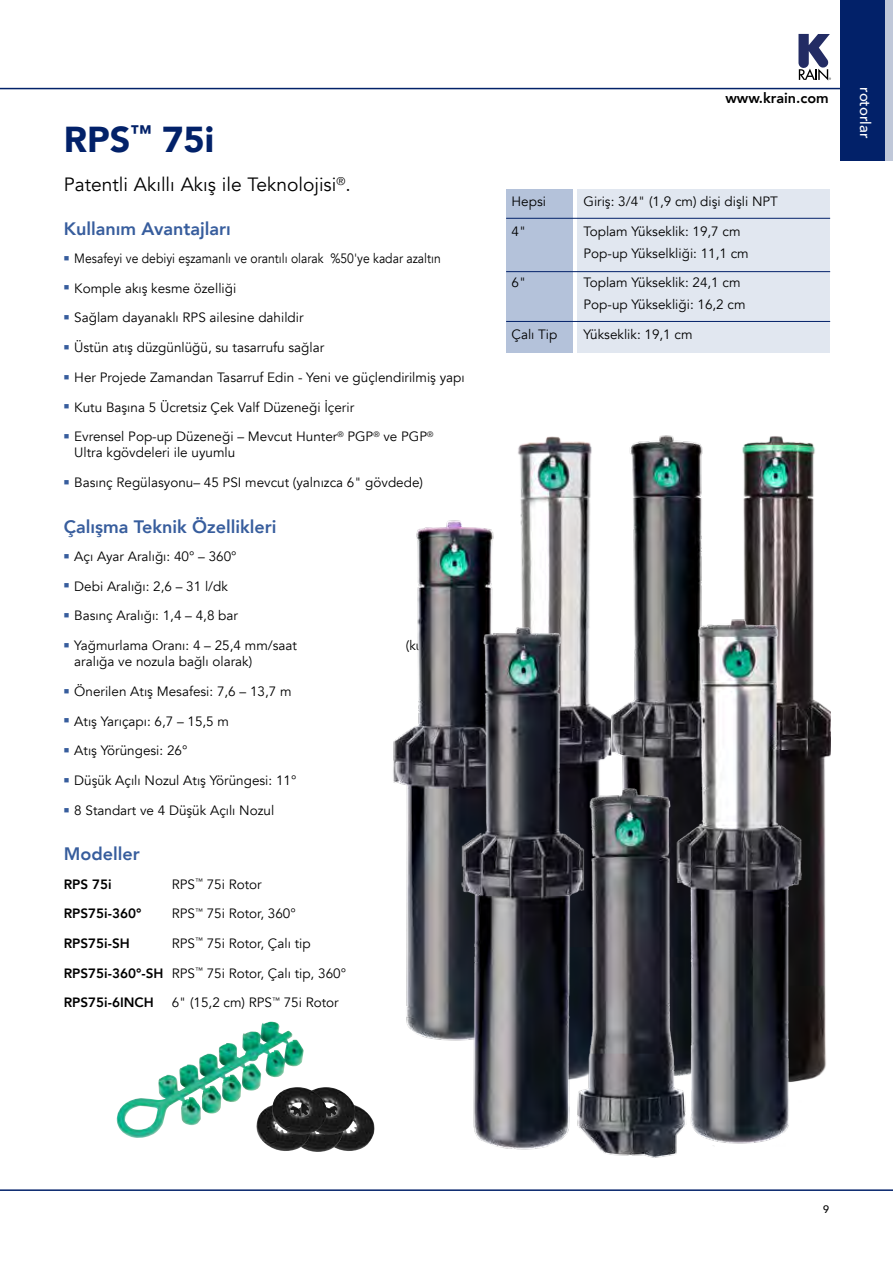
<style>
.page{position:relative;width:893px;height:1263px;background:#fff}
.page>*{position:absolute;margin:0;border:0;box-sizing:border-box;transform-origin:0 0}
.t1{font:900 36px "Avenir";color:#022169}
.t2{font:19.2px "Avenir";color:#000}
.t3{font:800 18px "Avenir";color:#375d9d}
.t4{font:500 15px "Avenir";color:#fff}
.t5{font:800 14.4px "Avenir";color:#000}
.t6{font:13.5px/16.2px "Avenir";color:#000}
.t7{font:13.5px "Avenir";color:#000;scale:.9 1}
.t8{font:800 13.5px "Avenir";color:#000}
.t9{font:500 10.8px "Avenir";color:#000}
.s1{font-weight:800}
</style>
<div class="page">
<hr style="left:0;top:1189px;width:893px;height:2px;background:#022169">
<svg style="left:798px;top:34px;width:33px;height:47px"></svg>
<hr style="left:0;top:88px;width:868px;height:1px;background:#022169">
<img style="left:633px;top:435px;width:70px;height:344px">
<div style="left:506px;top:190px;width:67px;height:163px;background:#b4c2da"></div>
<img style="left:518px;top:436px;width:115px;height:343px">
<div style="left:577px;top:190px;width:253px;height:163px;background:#e1e7f0"></div>
<hr style="left:506px;top:218px;width:324px;height:1px;background:#022169">
<hr style="left:506px;top:271px;width:324px;height:1px;background:#022169">
<hr style="left:506px;top:321px;width:324px;height:1px;background:#022169">
<img style="left:742px;top:436px;width:89px;height:644px">
<img style="left:345px;top:1106px;width:30px;height:45px">
<img style="left:312px;top:1136px;width:33px;height:16px">
<img style="left:261px;top:1136px;width:51px;height:16px">
<img style="left:328px;top:1087px;width:29px;height:49px">
<img style="left:270px;top:1087px;width:58px;height:49px">
<img style="left:116px;top:1022px;width:154px;height:117px">
<img style="left:393px;top:514px;width:129px;height:527px">
<img style="left:668px;top:615px;width:136px;height:531px">
<img style="left:456px;top:621px;width:135px;height:529px">
<img style="left:573px;top:779px;width:120px;height:379px">
<div style="left:840px;top:0;width:45px;height:161px;background:#022169"></div>
<div style="left:885px;top:0;width:8px;height:161px;background:#c0c8d9"></div>
<h1 class="t1" style="left:64px;top:108px;width:152px">RPS<sup>™</sup> 75i</h1>
<h2 class="t2" style="left:64px;top:173px;width:288px">Patentli Akıllı Akış ile Teknolojisi<sup>®</sup>.</h2>
<h3 class="t3" style="left:64px;top:214px;width:169px">Kullanım Avantajları</h3>
<p class="t7" style="left:64px;top:250px;width:420px"><sup>■</sup> Mesafeyi ve debiyi eşzamanlı ve orantılı olarak %50'ye kadar azaltın</p>
<p class="t6" style="left:64px;top:280px;width:174px"><sup>■</sup> Komple akış kesme özelliği</p>
<p class="t6" style="left:64px;top:310px;width:241px"><sup>■</sup> Sağlam dayanaklı RPS ailesine dahildir</p>
<p class="t6" style="left:64px;top:340px;width:262px"><sup>■</sup> Üstün atış düzgünlüğü, su tasarrufu sağlar</p>
<p class="t6" style="left:64px;top:369px;width:402px"><sup>■</sup> Her Projede Zamandan Tasarruf Edin - Yeni ve güçlendirilmiş yapı</p>
<p class="t6" style="left:64px;top:399px;width:292px"><sup>■</sup> Kutu Başına 5 Ücretsiz Çek Valf Düzeneği İçerir</p>
<p class="t6" style="left:74px;top:429px;width:361px;text-indent:-10px"><sup>■</sup> Evrensel Pop-up Düzeneği – Mevcut Hunter<sup>®</sup> PGP<sup>®</sup> ve PGP<sup>®<br></sup>Ultra kgövdeleri ile uyumlu</p>
<p class="t6" style="left:64px;top:475px;width:361px"><sup>■</sup> Basınç Regülasyonu– 45 PSI mevcut (yalnızca 6" gövdede)</p>
<h3 class="t3" style="left:64px;top:512px;width:214px">Çalışma Teknik Özellikleri</h3>
<p class="t6" style="left:64px;top:548px;width:174px"><sup>■</sup> Açı Ayar Aralığı: 40° – 360°</p>
<p class="t6" style="left:64px;top:578px;width:166px"><sup>■</sup> Debi Aralığı: 2,6 – 31 l/dk</p>
<p class="t6" style="left:64px;top:608px;width:176px"><sup>■</sup> Basınç Aralığı: 1,4 – 4,8 bar</p>
<p class="t6" style="left:74px;top:637px;width:224px;text-indent:-10px"><sup>■</sup> Yağmurlama Oranı: 4 – 25,4 mm/saat aralığa ve nozula bağlı olarak)</p>
<p class="t6" style="left:64px;top:683px;width:229px"><sup>■</sup> Önerilen Atış Mesafesi: 7,6 – 13,7 m</p>
<p class="t6" style="left:64px;top:713px;width:167px"><sup>■</sup> Atış Yarıçapı: 6,7 – 15,5 m</p>
<p class="t6" style="left:64px;top:743px;width:125px"><sup>■</sup> Atış Yörüngesi: 26°</p>
<p class="t6" style="left:64px;top:772px;width:234px"><sup>■</sup> Düşük Açılı Nozul Atış Yörüngesi: 11°</p>
<p class="t6" style="left:64px;top:802px;width:212px"><sup>■</sup> 8 Standart ve 4 Düşük Açılı Nozul</p>
<h3 class="t3" style="left:64px;top:840px;width:78px">Modeller</h3>
<p class="t8" style="left:64px;top:873px;width:49px">RPS 75i</p>
<p class="t6" style="left:172px;top:876px;width:91px">RPS<sup>™</sup> 75i Rotor</p>
<p class="t8" style="left:64px;top:903px;width:79px">RPS75i-360°</p>
<p class="t6" style="left:172px;top:906px;width:126px">RPS<sup>™</sup> 75i Rotor, 360°</p>
<p class="t8" style="left:64px;top:933px;width:68px">RPS75i-SH</p>
<p class="t6" style="left:64px;top:929px;width:284px;line-height:29.7px;text-indent:108px">RPS<sup>™</sup> 75i Rotor, Çalı tip<br><span class="s1">RPS75i-360°-SH</span> RPS<sup>™</sup> 75i Rotor, Çalı tip, 360°</p>
<p class="t8" style="left:64px;top:992px;width:91px">RPS75i-6INCH</p>
<p class="t6" style="left:172px;top:995px;width:168px">6" (15,2 cm) RPS<sup>™</sup> 75i Rotor</p>
<p class="t5" style="left:725px;top:87px;width:105px">www.krain.com</p>
<p class="t6" style="left:511px;top:194px;width:36px">Hepsi</p>
<p class="t6" style="left:583px;top:194px;width:196px">Giriş: 3/4" (1,9 cm) dişi dişli NPT</p>
<p class="t6" style="left:511px;top:224px;width:16px">4"</p>
<p class="t6" style="left:583px;top:221px;width:167px;line-height:21.6px">Toplam Yükseklik: 19,7 cm<br>Pop-up Yükselkliği: 11,1 cm</p>
<p class="t6" style="left:511px;top:275px;width:16px">6"</p>
<p class="t6" style="left:583px;top:272px;width:164px;line-height:21.6px">Toplam Yükseklik: 24,1 cm<br>Pop-up Yüksekliği: 16,2 cm</p>
<p class="t6" style="left:511px;top:326px;width:47px">Çalı Tip</p>
<p class="t6" style="left:583px;top:326px;width:111px">Yükseklik: 19,1 cm</p>
<p class="t4" style="left:878px;top:87px;width:53px;rotate:90deg">rotorlar</p>
<p class="t9" style="left:823px;top:1199px;width:8px">9</p>
</div>
